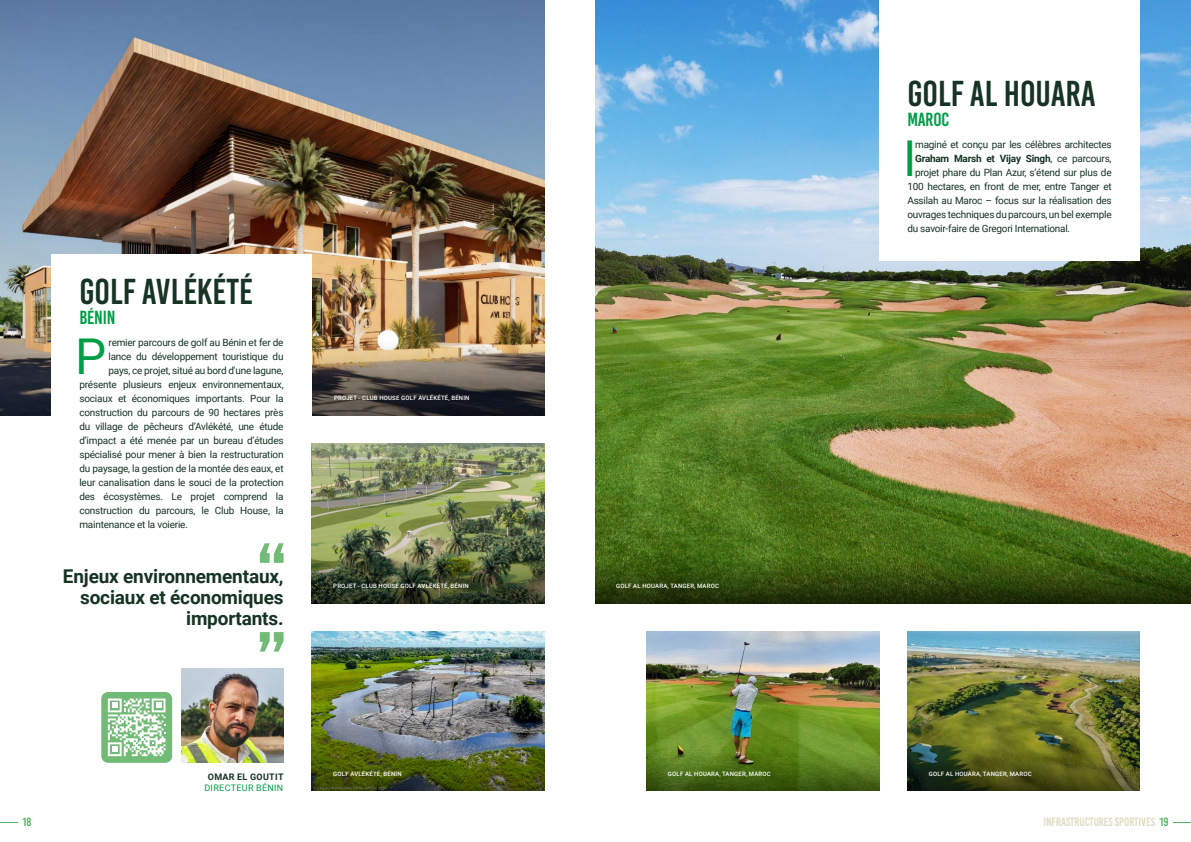
<style>
.page{position:relative;width:1191px;height:842px;background:#fff}
.page>*{position:absolute;margin:0;border:0;box-sizing:border-box;transform-origin:0 0}
.t1{font:49.4px "Roboto";color:#009f47}
.t2{font:36px "Bebas Kai";color:#163323}
.t3{font:700 19px/21px "Roboto";letter-spacing:-.01em;color:#163323;text-align:right}
.t4{font:19px "Bebas Kai";letter-spacing:-.01em;color:#009f47}
.t5{font:12px "Bebas Kai";color:#dfdbc1}
.t6{font:12px "Bebas Kai";color:#51b15f}
.t7{font:10px "Roboto";letter-spacing:-.02em;color:#163323}
.t8{font:700 10px "Roboto";letter-spacing:-.025em;color:#163323}
.t9{font:9px "Roboto";letter-spacing:.035em;color:#009f47}
.t10{font:700 9px "Roboto";letter-spacing:.035em;color:#163323}
.t11{font:500 6px "Roboto";letter-spacing:.035em;color:#fff}
.s1{font-weight:400}
.s2{color:#51b15f}
</style>
<div class="page">
<img style="left:0;top:0;width:544px;height:415px">
<img style="left:312px;top:340px;width:232px;height:75px">
<div style="left:51px;top:255px;width:261px;height:290px;background:#fff"></div>
<img style="left:595px;top:0;width:596px;height:556px">
<img style="left:312px;top:631px;width:232px;height:113px">
<img style="left:646px;top:631px;width:233px;height:122px">
<img style="left:907px;top:631px;width:233px;height:122px">
<img style="left:312px;top:443px;width:232px;height:113px">
<div style="left:879px;top:0;width:261px;height:261px;background:#fff"></div>
<svg style="left:260px;top:543px;width:23px;height:20px"></svg>
<svg style="left:260px;top:632px;width:23px;height:20px"></svg>
<img style="left:312px;top:744px;width:232px;height:47px">
<svg style="left:646px;top:753px;width:233px;height:38px;background:#4b6c18"></svg>
<svg style="left:595px;top:556px;width:596px;height:47px;background:#31490d"></svg>
<svg style="left:907px;top:753px;width:233px;height:38px;background:#444b18"></svg>
<img style="left:312px;top:556px;width:232px;height:47px">
<img style="left:182px;top:668px;width:101px;height:95px">
<div style="left:101px;top:692px;width:71px;height:71px;background:#71bb76;border-radius:7px"></div>
<svg style="left:108px;top:698px;width:57px;height:58px"></svg>
<svg style="left:1172px;top:822px;width:19px;height:1px"></svg>
<svg style="left:0;top:822px;width:18px;height:1px"></svg>
<h2 class="t2" style="left:907px;top:75px;width:190px">GOLF AL HOUARA</h2>
<h3 class="t4" style="left:907px;top:110px;width:43px">MAROC</h3>
<h2 class="t2" style="left:79px;top:273px;width:175px">GOLF AVLÉKÉTÉ</h2>
<h3 class="t4" style="left:79px;top:308px;width:38px">BÉNIN</h3>
<h1 class="t1" style="left:75px;top:322px;width:33px">P</h1>
<p class="t7" style="left:108px;top:335px;width:177px">remier parcours de golf au Bénin et fer de</p>
<p class="t7" style="left:108px;top:349px;width:177px">lance du développement touristique du</p>
<p class="t7" style="left:108px;top:363px;width:177px">pays, ce projet, situé au bord d'une lagune,</p>
<p class="t7" style="left:79px;top:377px;width:206px">présente plusieurs enjeux environnementaux,</p>
<p class="t7" style="left:79px;top:391px;width:206px">sociaux et économiques importants. Pour la</p>
<p class="t7" style="left:79px;top:405px;width:206px">construction du parcours de 90 hectares près</p>
<p class="t7" style="left:79px;top:419px;width:206px">du village de pêcheurs d’Avlékété, une étude</p>
<p class="t7" style="left:79px;top:433px;width:206px">d’impact a été menée par un bureau d’études</p>
<p class="t7" style="left:79px;top:447px;width:206px">spécialisé pour mener à bien la restructuration</p>
<p class="t7" style="left:79px;top:461px;width:206px">du paysage, la gestion de la montée des eaux, et</p>
<p class="t7" style="left:79px;top:475px;width:206px">leur canalisation dans le souci de la protection</p>
<p class="t7" style="left:79px;top:489px;width:206px">des écosystèmes. Le projet comprend la</p>
<p class="t7" style="left:79px;top:503px;width:206px">construction du parcours, le Club House, la</p>
<p class="t7" style="left:79px;top:517px;width:110px">maintenance et la voierie.</p>
<h3 class="t3" style="left:63px;top:565px;width:222px">Enjeux environnementaux, sociaux et économiques importants.</h3>
<p class="t11" style="left:334px;top:394px;width:137px">PROJET - CLUB HOUSE GOLF AVLÉKÉTÉ, BÉNIN</p>
<p class="t11" style="left:333px;top:582px;width:137px">PROJET - CLUB HOUSE GOLF AVLÉKÉTÉ, BÉNIN</p>
<p class="t11" style="left:616px;top:582px;width:104px">GOLF AL HOUARA, TANGER, MAROC</p>
<p class="t10" style="left:208px;top:770px;width:77px">OMAR EL GOUTIT</p>
<p class="t9" style="left:204px;top:781px;width:80px">DIRECTEUR BÉNIN</p>
<p class="t11" style="left:333px;top:770px;width:70px">GOLF AVLÉKÉTÉ, BÉNIN</p>
<p class="t11" style="left:668px;top:770px;width:104px">GOLF AL HOUARA, TANGER, MAROC</p>
<h1 class="t1" style="left:903px;top:124px;width:15px">I</h1>
<p class="t7" style="left:915px;top:137px;width:198px">maginé et conçu par les célèbres architectes</p>
<p class="t8" style="left:915px;top:151px;width:198px">Graham Marsh et Vijay Singh<span class="s1">, ce parcours,</span></p>
<p class="t7" style="left:915px;top:165px;width:198px">projet phare du Plan Azur, s’étend sur plus de</p>
<p class="t7" style="left:907px;top:179px;width:206px">100 hectares, en front de mer, entre Tanger et</p>
<p class="t7" style="left:907px;top:193px;width:206px">Assilah au Maroc – focus sur la réalisation des</p>
<p class="t7" style="left:907px;top:207px;width:206px">ouvrages techniques du parcours, un bel exemple</p>
<p class="t7" style="left:907px;top:221px;width:164px">du savoir-faire de Gregori International.</p>
<p class="t11" style="left:928px;top:770px;width:104px">GOLF AL HOUARA, TANGER, MAROC</p>
<p class="t6" style="left:22px;top:816px;width:10px">18</p>
<p class="t5" style="left:1043px;top:816px;width:127px">INFRASTRUCTURES SPORTIVES <span class="s2">19</span></p>
</div>
